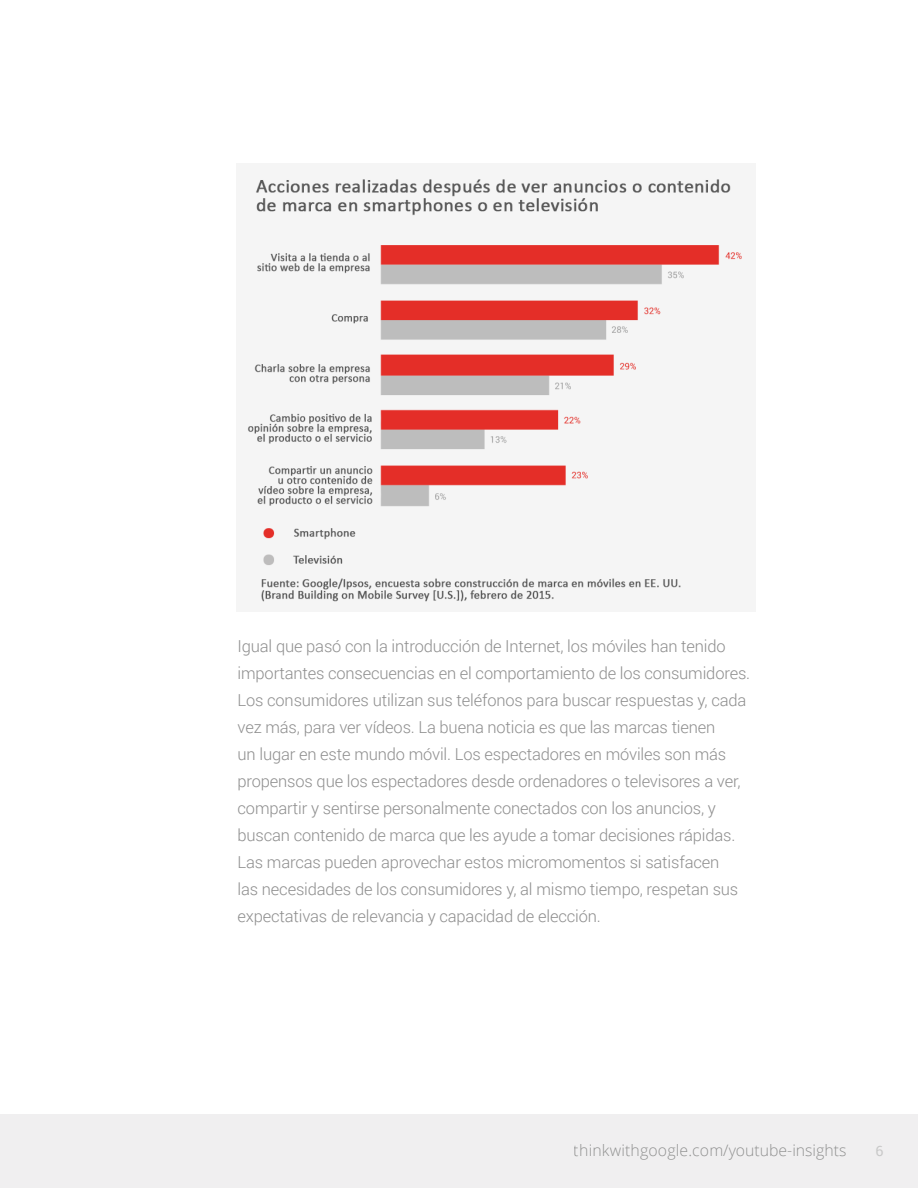
<style>
.page{position:relative;width:918px;height:1188px;background:#fff}
.page>*{position:absolute;margin:0;border:0;box-sizing:border-box;transform-origin:0 0}
.t1{font:300 16.5px/27px "Roboto";letter-spacing:-.01em;color:#8e8e8e}
.t2{font:300 15.75px "Open Sans";letter-spacing:.01em;color:#666766}
.t3{font:14.25px "Roboto";color:#c9c9c9}
</style>
<div class="page">
<div style="left:0;top:1114px;width:918px;height:74px;background:#f0eff0"></div>
<img style="left:247px;top:179px;width:495px;height:423px">
<p class="t1" style="left:238px;top:632px;width:514px">Igual que pasó con la introducción de Internet, los móviles han tenido importantes consecuencias en el comportamiento de los consumidores.<br>Los consumidores utilizan sus teléfonos para buscar respuestas y, cada vez más, para ver vídeos. La buena noticia es que las marcas tienen<br>un lugar en este mundo móvil. Los espectadores en móviles son más propensos que los espectadores desde ordenadores o televisores a ver, compartir y sentirse personalmente conectados con los anuncios, y buscan contenido de marca que les ayude a tomar decisiones rápidas.<br>Las marcas pueden aprovechar estos micromomentos si satisfacen<br>las necesidades de los consumidores y, al mismo tiempo, respetan sus expectativas de relevancia y capacidad de elección.</p>
<p class="t2" style="left:574px;top:1140px;width:274px">thinkwithgoogle.com/youtube-insights</p>
<p class="t3" style="left:876px;top:1141px;width:10px">6</p>
</div>
